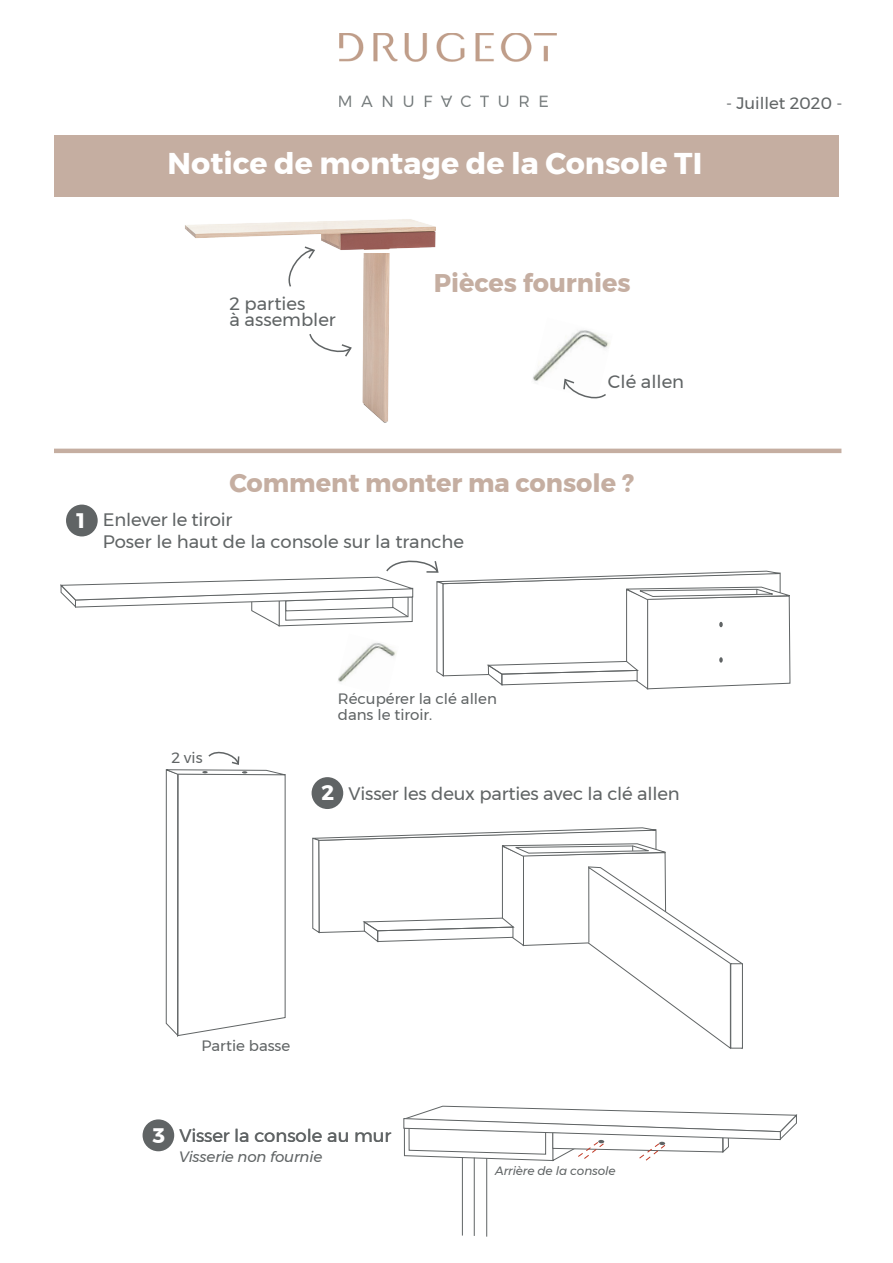
<style>
.page{position:relative;width:893px;height:1263px;background:#fff}
.page>*{position:absolute;margin:0;border:0;box-sizing:border-box;transform-origin:0 0}
.t1{font:700 30px "Montserrat";color:#fff}
.t2{font:700 25.5px "Montserrat";color:#c5aea1}
.t3{font:700 21px "Montserrat";color:#fff}
.t4{font:18px/21.6px "Montserrat";color:#606465}
.t5{font:16.5px "Montserrat";color:#606465}
.t6{font:15px/16.5px "Montserrat";color:#606465}
.t7{font:italic 15px "Montserrat";letter-spacing:-.01em;color:#606465}
.t8{font:italic 12px "Montserrat";letter-spacing:-.01em;color:#606465}
.s1{font-weight:700;font-size:21px;color:#fff}
</style>
<div class="page">
<img style="left:339px;top:34px;width:217px;height:72px">
<div style="left:312px;top:777px;width:31px;height:32px;background:#606465;border-radius:50%"></div>
<div style="left:66px;top:505px;width:32px;height:31px;background:#606465;border-radius:50%"></div>
<div style="left:54px;top:135px;width:785px;height:62px;background:#c5aea1"></div>
<hr style="left:54px;top:449px;width:787px;height:4px;background:#c5aea1">
<img style="left:533px;top:330px;width:77px;height:53px">
<svg style="left:288px;top:253px;width:25px;height:34px"></svg>
<svg style="left:562px;top:378px;width:46px;height:21px"></svg>
<svg style="left:309px;top:334px;width:43px;height:23px"></svg>
<img style="left:185px;top:219px;width:251px;height:34px">
<svg style="left:358px;top:249px;width:41px;height:4px"></svg>
<img style="left:362px;top:253px;width:28px;height:170px">
<div style="left:143px;top:1119px;width:31px;height:32px;background:#606465;border-radius:50%"></div>
<svg style="left:60px;top:560px;width:731px;height:130px"></svg>
<img style="left:337px;top:634px;width:62px;height:56px">
<svg style="left:165px;top:751px;width:121px;height:286px"></svg>
<hr style="left:462px;top:1157px;width:1px;height:78px;background:#606465">
<hr style="left:474px;top:1157px;width:1px;height:79px;background:#606465">
<hr style="left:486px;top:1158px;width:1px;height:78px;background:#606465">
<svg style="left:403px;top:1105px;width:394px;height:57px"></svg>
<svg style="left:312px;top:827px;width:431px;height:222px"></svg>
<h1 class="t1" style="left:168px;top:139px;width:536px">Notice de montage de la Console TI</h1>
<p class="t5" style="left:726px;top:91px;width:118px">- Juillet 2020 -</p>
<p class="t4" style="left:229px;top:295px;width:108px;line-height:16.5px">2 parties<br>à assembler</p>
<h2 class="t2" style="left:434px;top:262px;width:198px">Pièces fournies</h2>
<p class="t4" style="left:608px;top:370px;width:78px">Clé allen</p>
<h2 class="t2" style="left:229px;top:462px;width:406px">Comment monter ma console ?</h2>
<p class="t4" style="left:103px;top:509px;width:363px;text-indent:-26px"><span class="s1">1</span> Enlever le tiroir<br>Poser le haut de la console sur la tranche</p>
<p class="t6" style="left:171px;top:749px;width:33px">2 vis</p>
<p class="t6" style="left:338px;top:690px;width:161px">Récupérer la clé allen dans le tiroir.</p>
<p class="t4" style="left:321px;top:782px;width:360px"><span class="s1">2</span> Visser les deux parties avec la clé allen</p>
<p class="t6" style="left:202px;top:1038px;width:90px">Partie basse</p>
<p class="t3" style="left:152px;top:1118px;width:14px">3</p>
<p class="t4" style="left:296px;top:1124px;width:13px">o</p>
<p class="t4" style="left:179px;top:1124px;width:213px">Visser la console au mur</p>
<p class="t7" style="left:179px;top:1145px;width:145px">Visserie non fournie</p>
<p class="t8" style="left:495px;top:1161px;width:122px">Arrière de la console</p>
</div>
